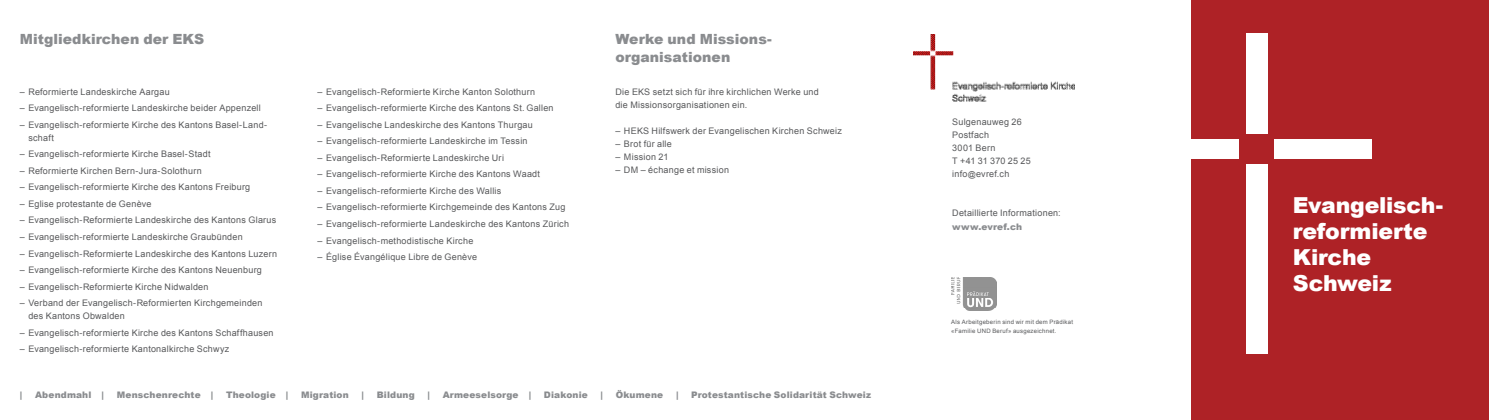
<style>
.page{position:relative;width:1489px;height:420px;background:#fff}
.page>*{position:absolute;margin:0;border:0;box-sizing:border-box;transform-origin:0 0}
.titel{font:900 22px/26px "Arial";letter-spacing:-.01em;color:#fff}
.titel-2{font:900 14px/18px "Arial";letter-spacing:.005em;color:#8a8c8f}
.gt_d{font:9px/13px "Arial";letter-spacing:.025em;color:#57585a}
.gt_d-2{font:900 9px "Arial";letter-spacing:.015em;color:#8a8c8f}
.gt_d-3{font:6px/8.4px "Arial";letter-spacing:.04em;color:#57585a}
.s1{font-size:8px}
.s2{font-weight:900;color:#8a8c8f}
</style>
<div class="page">
<div style="left:1191px;top:0;width:297px;height:420px;background:#ae2226"></div>
<div style="left:1245px;top:164px;width:21px;height:190px;background:#fff"></div>
<div style="left:1245px;top:33px;width:21px;height:100px;background:#fff"></div>
<div style="left:1273px;top:139px;width:98px;height:19px;background:#fff"></div>
<div style="left:1141px;top:139px;width:98px;height:19px;background:#fff"></div>
<img style="left:913px;top:34px;width:161px;height:67px">
<img style="left:951px;top:277px;width:45px;height:33px">
<p class="titel-2" style="left:20px;top:30px;width:186px">Mitgliedkirchen der EKS</p>
<p class="titel-2" style="left:615px;top:30px;width:158px">Werke und Missions&shy;organisationen</p>
<p class="gt_d" style="left:20px;top:85px;width:151px">– Reformierte Landeskirche Aargau</p>
<p class="gt_d" style="left:20px;top:101px;width:242px">– Evangelisch-reformierte Landeskirche beider Appenzell</p>
<p class="gt_d" style="left:28px;top:118px;width:240px;text-indent:-9px">– Evangelisch-reformierte Kirche des Kantons Basel-Land&shy;schaft</p>
<p class="gt_d" style="left:20px;top:147px;width:192px">– Evangelisch-reformierte Kirche Basel-Stadt</p>
<p class="gt_d" style="left:20px;top:164px;width:183px">– Reformierte Kirchen Bern-Jura-Solothurn</p>
<p class="gt_d" style="left:20px;top:181px;width:232px">– Evangelisch-reformierte Kirche des Kantons Freiburg</p>
<p class="gt_d" style="left:20px;top:197px;width:133px">– Eglise protestante de Genève</p>
<p class="gt_d" style="left:20px;top:214px;width:258px">– Evangelisch-Reformierte Landeskirche des Kantons Glarus</p>
<p class="gt_d" style="left:20px;top:230px;width:224px">– Evangelisch-reformierte Landeskirche Graubünden</p>
<p class="gt_d" style="left:20px;top:247px;width:259px">– Evangelisch-Reformierte Landeskirche des Kantons Luzern</p>
<p class="gt_d" style="left:20px;top:263px;width:243px">– Evangelisch-reformierte Kirche des Kantons Neuenburg</p>
<p class="gt_d" style="left:20px;top:280px;width:190px">– Evangelisch-Reformierte Kirche Nidwalden</p>
<p class="gt_d" style="left:28px;top:296px;width:236px;text-indent:-9px">– Verband der Evangelisch-Reformierten Kirchgemeinden des Kantons Obwalden</p>
<p class="gt_d" style="left:20px;top:326px;width:255px">– Evangelisch-reformierte Kirche des Kantons Schaffhausen</p>
<p class="gt_d" style="left:20px;top:342px;width:211px">– Evangelisch-reformierte Kantonalkirche Schwyz</p>
<p class="gt_d" style="left:317px;top:85px;width:219px">– Evangelisch-Reformierte Kirche Kanton Solothurn</p>
<p class="gt_d" style="left:317px;top:101px;width:237px">– Evangelisch-reformierte Kirche des Kantons St. Gallen</p>
<p class="gt_d" style="left:317px;top:118px;width:217px">– Evangelische Landeskirche des Kantons Thurgau</p>
<p class="gt_d" style="left:317px;top:134px;width:211px">– Evangelisch-reformierte Landeskirche im Tessin</p>
<p class="gt_d" style="left:317px;top:151px;width:188px">– Evangelisch-Reformierte Landeskirche Uri</p>
<p class="gt_d" style="left:317px;top:168px;width:224px">– Evangelisch-reformierte Kirche des Kantons Waadt</p>
<p class="gt_d" style="left:317px;top:184px;width:185px">– Evangelisch-reformierte Kirche des Wallis</p>
<p class="gt_d" style="left:317px;top:201px;width:249px">– Evangelisch-reformierte Kirchgemeinde des Kantons Zug</p>
<p class="gt_d" style="left:317px;top:217px;width:253px">– Evangelisch-reformierte Landeskirche des Kantons Zürich</p>
<p class="gt_d" style="left:317px;top:234px;width:157px">– Evangelisch-methodistische Kirche</p>
<p class="gt_d" style="left:317px;top:250px;width:161px">– Église Évangélique Libre de Genève</p>
<p class="gt_d" style="left:615px;top:85px;width:205px">Die EKS setzt sich für ihre kirchlichen Werke und die Missionsorganisationen ein.</p>
<p class="gt_d" style="left:615px;top:124px;width:228px">– HEKS Hilfswerk der Evangelischen Kirchen Schweiz</p>
<p class="gt_d" style="left:615px;top:137px;width:58px">– Brot für alle</p>
<p class="gt_d" style="left:615px;top:150px;width:55px">– Mission 21</p>
<p class="gt_d" style="left:615px;top:163px;width:115px">– DM – échange et mission</p>
<p class="gt_d-2" style="left:20px;top:388px;width:4px">|</p>
<p class="gt_d-2" style="left:35px;top:388px;width:71px">Abendmahl |</p>
<p class="gt_d-2" style="left:117px;top:388px;width:98px">Menschenrechte |</p>
<p class="gt_d-2" style="left:226px;top:388px;width:64px">Theologie |</p>
<p class="gt_d-2" style="left:301px;top:388px;width:49px">Migration</p>
<p class="gt_d-2" style="left:361px;top:388px;width:4px">|</p>
<p class="gt_d-2" style="left:377px;top:388px;width:39px">Bildung</p>
<p class="gt_d-2" style="left:427px;top:388px;width:4px">|</p>
<p class="gt_d-2" style="left:442px;top:388px;width:90px">Armeeselsorge |</p>
<p class="gt_d-2" style="left:544px;top:388px;width:45px">Diakonie</p>
<p class="gt_d-2" style="left:600px;top:388px;width:4px">|</p>
<p class="gt_d-2" style="left:616px;top:388px;width:49px">Ökumene</p>
<p class="gt_d-2" style="left:676px;top:388px;width:4px">|</p>
<p class="gt_d-2" style="left:691px;top:388px;width:181px">Protestantische Solidarität Schweiz</p>
<p class="gt_d" style="left:952px;top:115px;width:71px">Sulgenauweg 26<br>Postfach</p>
<p class="gt_d" style="left:952px;top:141px;width:45px">3001 Bern</p>
<p class="gt_d" style="left:952px;top:154px;width:80px">T +41 31 370 25 25</p>
<p class="gt_d" style="left:952px;top:167px;width:59px">info<span class="s1">@</span>evref.ch</p>
<p class="gt_d" style="left:952px;top:206px;width:110px;line-height:14px">Detaillierte Informationen: <span class="s2">www.evref.ch</span></p>
<p class="gt_d-3" style="left:951px;top:318px;width:123px">Als Arbeitgeberin sind wir mit dem Prädikat «Familie UND Beruf» ausgezeichnet.</p>
<p class="titel" style="left:1292px;top:191px;width:152px">Evangelisch&shy;reformierte<br>Kirche<br>Schweiz</p>
</div>
